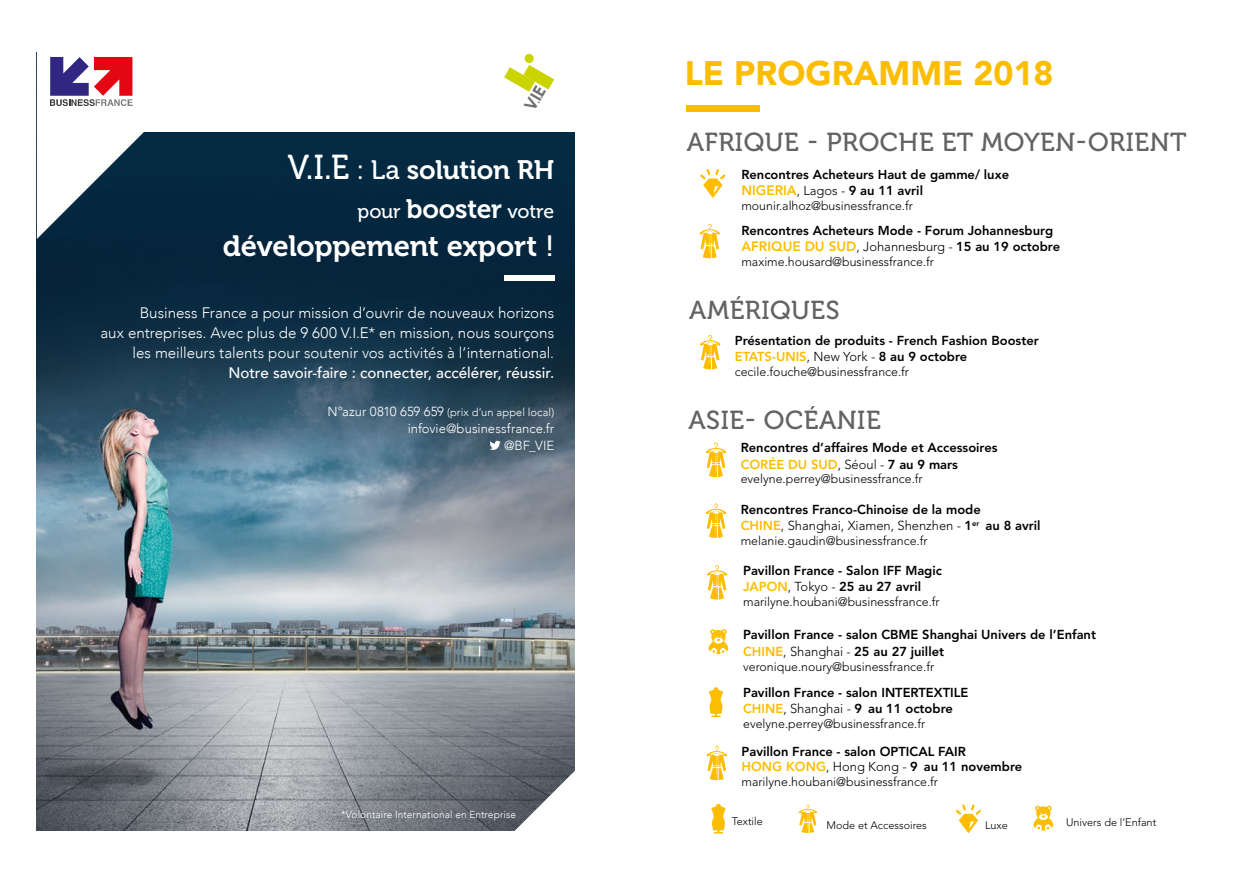
<style>
.page{position:relative;width:1259px;height:893px;background:#fff}
.page>*{position:absolute;margin:0;border:0;box-sizing:border-box;transform-origin:0 0}
.t1{font:900 33.75px "Avenir LT Std";color:#fcbd00}
.t2{font:29.25px "Museo 700";letter-spacing:-.01em;color:#fff}
.t3{font:26.55px "Museo 700";letter-spacing:-.01em;color:#fff}
.t4{font:25.95px "Museo 500";letter-spacing:.02em;color:#646363}
.t5{font:25.8px "Museo 500";letter-spacing:.02em;color:#646363}
.t6{font:19.5px "Museo 500";letter-spacing:-.01em;color:#fff}
.t7{font:700 16.8px "Century Gothic";color:#706f6f}
.t8{font:300 15.15px/20.2px "Avenir";color:#fff;text-align:right}
.t9{font:500 15.15px "Avenir";color:#fff}
.t10{font:300 13.2px/17.2px "Avenir";color:#fff;text-align:right}
.t11{font:800 12.9px/16.2px "Avenir LT Std";color:#000}
.t12{font:300 12.3px "Avenir LT Std";color:#000}
.t13{font:300 11.1px "Avenir";letter-spacing:.005em;color:#fff}
.t14{font:300 10.8px "Avenir LT Std";color:#000}
.t15{font:300 10.2px "Avenir";letter-spacing:.005em;color:#fff}
.s1{font-size:10.8px}
.s2{font-family:"Museo 500";font-size:34.5px}
.s3{font-family:"Museo 500"}
.s4{font-family:"Museo 700";font-size:26.55px}
.s5{font-size:13.2px}
.s6{font-size:13.5px;color:#fcbd00}
.s7{font-weight:300}
.s8{color:#fcbd00}
</style>
<div class="page">
<img style="left:37px;top:132px;width:537px;height:698px">
<div style="left:524px;top:54px;width:10px;height:9px;background:#cad400;border-radius:50%"></div>
<svg style="left:504px;top:65px;width:50px;height:27px"></svg>
<svg style="left:489px;top:441px;width:12px;height:9px"></svg>
<div style="left:504px;top:275px;width:50px;height:5px;background:#fff"></div>
<svg style="left:487px;top:741px;width:88px;height:90px"></svg>
<svg style="left:37px;top:57px;width:192px;height:182px"></svg>
<div style="left:687px;top:106px;width:73px;height:6px;background:#fcbd00"></div>
<svg style="left:700px;top:335px;width:20px;height:34px"></svg>
<svg style="left:699px;top:224px;width:21px;height:34px"></svg>
<svg style="left:707px;top:565px;width:20px;height:34px"></svg>
<svg style="left:705px;top:443px;width:21px;height:34px"></svg>
<svg style="left:705px;top:503px;width:21px;height:35px"></svg>
<svg style="left:706px;top:746px;width:21px;height:34px"></svg>
<svg style="left:956px;top:804px;width:25px;height:29px"></svg>
<svg style="left:711px;top:804px;width:14px;height:29px"></svg>
<svg style="left:798px;top:805px;width:19px;height:28px"></svg>
<svg style="left:1033px;top:806px;width:20px;height:24px"></svg>
<svg style="left:700px;top:169px;width:25px;height:29px"></svg>
<svg style="left:709px;top:687px;width:14px;height:30px"></svg>
<svg style="left:708px;top:629px;width:20px;height:25px"></svg>
<h3 class="t7" style="left:517px;top:103px;width:27px;rotate:-60deg">VI<span class="s1">.</span>E<span class="s1">.</span></h3>
<h3 class="t3" style="left:288px;top:156px;width:268px"><span class="s2">V.I.E</span> <span class="s3">: La</span> solution RH</h3>
<h3 class="t6" style="left:357px;top:200px;width:198px">pour <span class="s4">booster</span> votre</h3>
<h2 class="t2" style="left:223px;top:229px;width:333px">développement export <span class="s3">!</span></h2>
<p class="t8" style="left:100px;top:302px;width:455px">Business France a pour mission d’ouvrir de nouveaux horizons<br>aux entreprises. Avec plus de 9 600 V.I.E* en mission, nous sourçons les meilleurs talents pour soutenir vos activités à l’international.</p>
<p class="t9" style="left:228px;top:360px;width:327px">Notre savoir-faire : connecter, accélérer, réussir.</p>
<p class="t13" style="left:327px;top:405px;width:228px"><span class="s5">N°azur 0810 659 659</span> (prix d’un appel local)</p>
<p class="t10" style="left:408px;top:420px;width:148px">infovie@businessfrance.fr @BF_VIE</p>
<p class="t15" style="left:341px;top:809px;width:176px">*Volontaire International en Entreprise</p>
<h1 class="t1" style="left:685px;top:53px;width:370px">LE PROGRAMME 2018</h1>
<h3 class="t4" style="left:686px;top:128px;width:501px">AFRIQUE - PROCHE ET MOYEN-ORIENT</h3>
<p class="t11" style="left:741px;top:166px;width:269px">Rencontres Acheteurs Haut de gamme/ luxe<br><span class="s6">NIGERIA</span><span class="s7">, Lagos -</span> 9 au 11 avril</p>
<p class="t12" style="left:741px;top:198px;width:173px">mounir.alhoz@businessfrance.fr</p>
<p class="t11" style="left:741px;top:222px;width:320px">Rencontres Acheteurs Mode - Forum Johannesburg<br><span class="s6">AFRIQUE DU SUD</span><span class="s7">, Johannesburg -</span> 15 au 19 octobre</p>
<p class="t12" style="left:741px;top:254px;width:194px">maxime.housard@businessfrance.fr</p>
<h3 class="t5" style="left:689px;top:296px;width:152px">AMÉRIQUES</h3>
<p class="t11" style="left:735px;top:333px;width:305px">Présentation de produits - French Fashion Booster<br><span class="s8">ETATS-UNIS</span><span class="s7">, New York -</span> 8 au 9 octobre</p>
<p class="t12" style="left:735px;top:365px;width:176px">cecile.fouche@businessfrance.fr</p>
<h3 class="t4" style="left:688px;top:406px;width:194px">ASIE- OCÉANIE</h3>
<p class="t11" style="left:740px;top:440px;width:258px">Rencontres d’affaires Mode et Accessoires<br><span class="s8">CORÉE DU SUD</span><span class="s7">, Séoul -</span> 7 au 9 mars</p>
<p class="t12" style="left:740px;top:472px;width:184px">evelyne.perrey@businessfrance.fr</p>
<p class="t11" style="left:740px;top:501px;width:301px">Rencontres Franco-Chinoise de la mode<br><span class="s8">CHINE</span><span class="s7">, Shanghai, Xiamen, Shenzhen -</span> 1<sup>er</sup> au 8 avril</p>
<p class="t12" style="left:740px;top:533px;width:188px">melanie.gaudin@businessfrance.fr</p>
<p class="t11" style="left:743px;top:562px;width:200px">Pavillon France - Salon IFF Magic<br><span class="s8">JAPON</span><span class="s7">, Tokyo -</span> 25 au 27 avril</p>
<p class="t12" style="left:743px;top:594px;width:198px">marilyne.houbani@businessfrance.fr</p>
<p class="t11" style="left:743px;top:627px;width:354px">Pavillon France - salon CBME Shanghai Univers de l’Enfant<br><span class="s8">CHINE</span><span class="s7">, Shanghai -</span> 25 au 27 juillet</p>
<p class="t12" style="left:743px;top:659px;width:193px">veronique.noury@businessfrance.fr</p>
<p class="t11" style="left:743px;top:685px;width:227px">Pavillon France - salon INTERTEXTILE<br><span class="s8">CHINE</span><span class="s7">, Shanghai -</span> 9 au 11 octobre</p>
<p class="t12" style="left:743px;top:717px;width:184px">evelyne.perrey@businessfrance.fr</p>
<p class="t11" style="left:741px;top:743px;width:282px;line-height:15.6px">Pavillon France - salon OPTICAL FAIR<br><span class="s8">HONG KONG</span><span class="s7">, Hong Kong -</span> 9 au 11 novembre</p>
<p class="t12" style="left:741px;top:774px;width:198px">marilyne.houbani@businessfrance.fr</p>
<p class="t14" style="left:732px;top:815px;width:33px">Textile</p>
<p class="t14" style="left:826px;top:819px;width:102px">Mode et Accessoires</p>
<p class="t14" style="left:985px;top:819px;width:24px">Luxe</p>
<p class="t14" style="left:1066px;top:816px;width:92px">Univers de l’Enfant</p>
</div>
